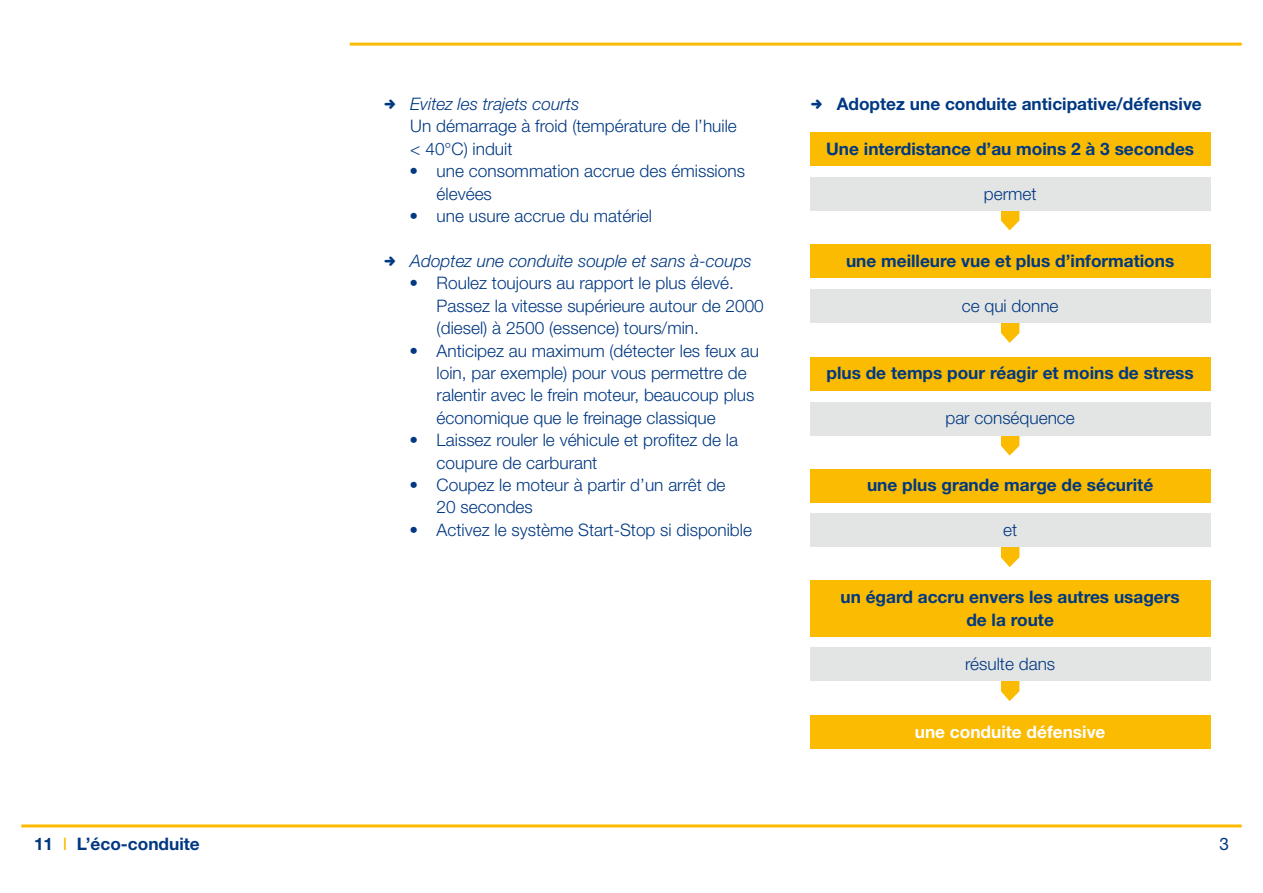
<style>
.page{position:relative;width:1263px;height:893px;background:#fff}
.page>*{position:absolute;margin:0;border:0;box-sizing:border-box;transform-origin:0 0}
.t1{font:300 17.25px/22.4px "Helvetica Neue LT Std";color:#003882}
.t2{font:700 17.25px/22.5px "Helvetica Neue LT Std";color:#003882;text-align:center}
.t3{font:italic 300 17.25px "Helvetica Neue LT Std";color:#003882}
.t4{font:700 17.25px "Helvetica Neue LT Std";color:#fff}
.t5{font:17.25px "Helvetica Neue LT Std";color:#003882}
.s1{font-weight:400;color:#fabb00}
</style>
<div class="page">
<hr style="left:21px;top:824px;width:1221px;height:3px;background:#fabb00">
<div style="left:810px;top:716px;width:401px;height:33px;background:#fabb00"></div>
<svg style="left:1001px;top:547px;width:18px;height:20px"></svg>
<div style="left:810px;top:514px;width:401px;height:33px;background:#e3e4e4"></div>
<div style="left:810px;top:469px;width:401px;height:33px;background:#fabb00"></div>
<svg style="left:1001px;top:681px;width:18px;height:20px"></svg>
<div style="left:810px;top:648px;width:401px;height:33px;background:#e3e4e4"></div>
<div style="left:810px;top:581px;width:401px;height:56px;background:#fabb00"></div>
<svg style="left:1001px;top:435px;width:18px;height:21px"></svg>
<div style="left:810px;top:402px;width:401px;height:33px;background:#e3e4e4"></div>
<div style="left:810px;top:357px;width:401px;height:34px;background:#fabb00"></div>
<svg style="left:1001px;top:323px;width:18px;height:20px"></svg>
<div style="left:810px;top:289px;width:401px;height:34px;background:#e3e4e4"></div>
<div style="left:810px;top:245px;width:401px;height:33px;background:#fabb00"></div>
<svg style="left:1001px;top:210px;width:18px;height:20px"></svg>
<div style="left:810px;top:177px;width:401px;height:33px;background:#e3e4e4"></div>
<div style="left:810px;top:132px;width:401px;height:33px;background:#fabb00"></div>
<hr style="left:350px;top:43px;width:892px;height:3px;background:#fabb00">
<p class="t3" style="left:410px;top:93px;width:170px">Evitez les trajets courts</p>
<p class="t1" style="left:410px;top:115px;width:328px">Un démarrage à froid (température de l’huile &lt; 40°C) induit</p>
<p class="t1" style="left:437px;top:159px;width:310px;text-indent:-27px">• une consommation accrue des émissions élevées</p>
<p class="t1" style="left:410px;top:204px;width:244px">• une usure accrue du matériel</p>
<p class="t3" style="left:410px;top:250px;width:343px">Adoptez une conduite souple et sans à-coups</p>
<p class="t1" style="left:437px;top:272px;width:329px;text-indent:-27px">• Roulez toujours au rapport le plus élevé.<br>Passez la vitesse supérieure autour de 2000 (diesel) à 2500 (essence) tours/min.</p>
<p class="t1" style="left:437px;top:339px;width:324px;text-indent:-27px">• Anticipez au maximum (détecter les feux au loin, par exemple) pour vous permettre de ralentir avec le frein moteur, beaucoup plus économique que le freinage classique</p>
<p class="t1" style="left:437px;top:429px;width:303px;text-indent:-27px">• Laissez rouler le véhicule et profitez de la coupure de carburant</p>
<p class="t1" style="left:437px;top:473px;width:290px;text-indent:-27px">• Coupez le moteur à partir d’un arrêt de<br>20 secondes</p>
<p class="t1" style="left:410px;top:518px;width:344px">• Activez le système Start-Stop si disponible</p>
<p class="t2" style="left:837px;top:92px;width:367px">Adoptez une conduite anticipative/défensive</p>
<p class="t2" style="left:826px;top:137px;width:369px">Une interdistance d’au moins 2 à 3 secondes</p>
<p class="t1" style="left:984px;top:182px;width:54px">permet</p>
<p class="t2" style="left:846px;top:249px;width:330px">une meilleure vue et plus d’informations</p>
<p class="t1" style="left:962px;top:294px;width:98px">ce qui donne</p>
<p class="t2" style="left:826px;top:361px;width:369px">plus de temps pour réagir et moins de stress</p>
<p class="t1" style="left:945px;top:406px;width:131px">par conséquence</p>
<p class="t2" style="left:867px;top:473px;width:288px">une plus grande marge de sécurité</p>
<p class="t1" style="left:1003px;top:518px;width:16px">et</p>
<p class="t2" style="left:840px;top:585px;width:341px">un égard accru envers les autres usagers de la route</p>
<p class="t1" style="left:965px;top:653px;width:92px">résulte dans</p>
<p class="t4" style="left:915px;top:721px;width:192px">une conduite défensive</p>
<p class="t2" style="left:34px;top:832px;width:167px">11 <span class="s1">I</span> L’éco-conduite</p>
<p class="t5" style="left:1219px;top:833px;width:11px">3</p>
</div>
